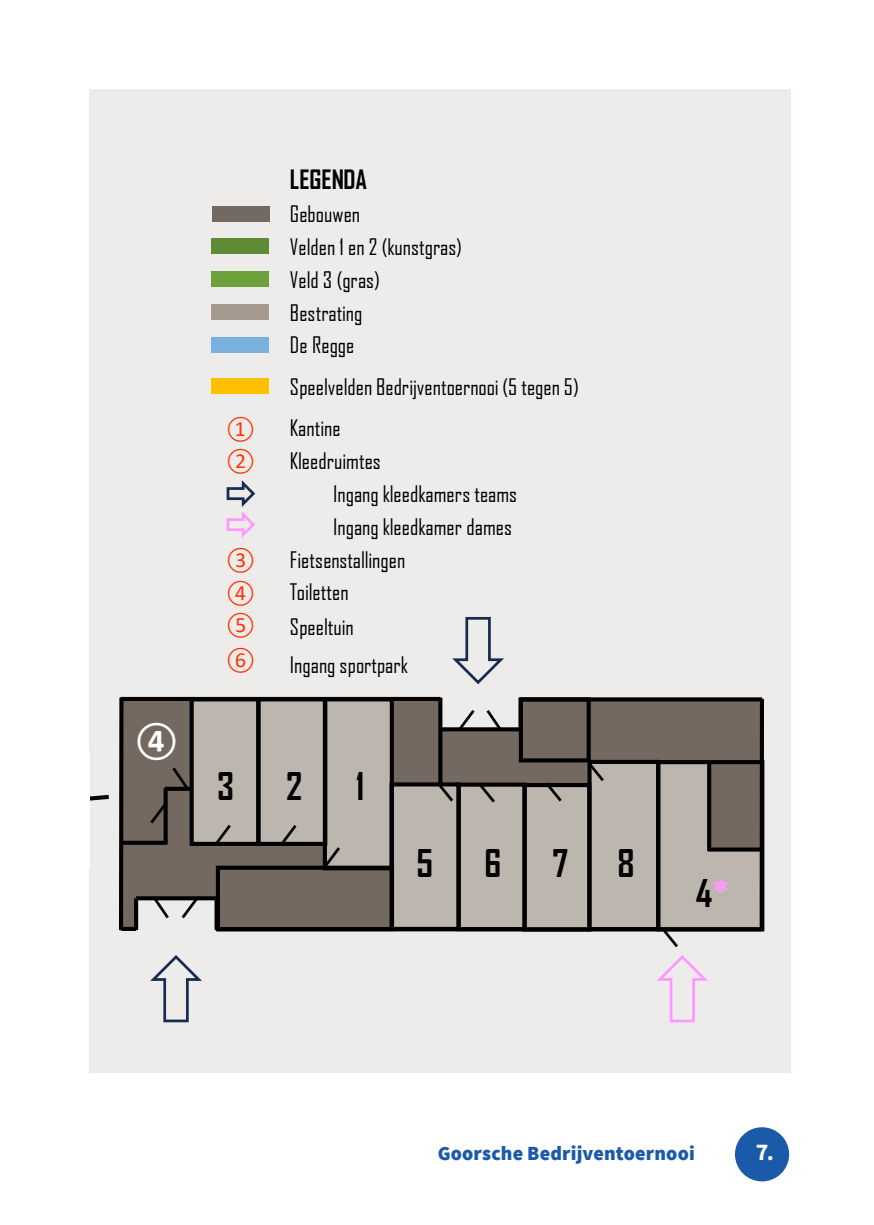
<style>
.page{position:relative;width:874px;height:1225px;background:#fff}
.page>*{position:absolute;margin:0;border:0;box-sizing:border-box;transform-origin:0 0}
.t1{font:700 36.6px "Agency FB";color:#000}
.t2{font:700 36.4px "Agency FB";color:#000}
.t3{font:700 32.8px "Calibri";color:#fff}
.t4{font:700 25.6px "Agency FB";letter-spacing:-.005em;color:#000}
.t5{font:700 24px "Source Sans Pro";color:#fff}
.t6{font:21.8px/32.8px "Agency FB";color:#000}
.t7{font:21.8px/32.8px "Calibri";color:#f30}
.t8{font:900 20px "Source Sans Pro";letter-spacing:.01em;color:#1b5aa9}
.s1{color:#f9f}
</style>
<div class="page">
<div style="left:89px;top:89px;width:701px;height:983px;background:#eeecea"></div>
<div style="left:437px;top:728px;width:323px;height:138px;background:#736960"></div>
<div style="left:520px;top:699px;width:241px;height:138px;background:#736960"></div>
<div style="left:121px;top:700px;width:318px;height:198px;background:#736960"></div>
<div style="left:121px;top:896px;width:15px;height:32px;background:#736960"></div>
<div style="left:216px;top:896px;width:176px;height:33px;background:#736960"></div>
<div style="left:701px;top:849px;width:61px;height:80px;background:#bdb6af"></div>
<div style="left:192px;top:700px;width:198px;height:143px;background:#bdb6af"></div>
<div style="left:324px;top:725px;width:67px;height:143px;background:#bdb6af"></div>
<div style="left:588px;top:762px;width:121px;height:41px;background:#bdb6af"></div>
<div style="left:392px;top:784px;width:316px;height:144px;background:#bdb6af"></div>
<hr style="left:120px;top:697px;width:320px;height:4px;background:#000">
<svg style="left:119px;top:697px;width:4px;height:233px"></svg>
<hr style="left:121px;top:927px;width:15px;height:4px;background:#000">
<hr style="left:134px;top:898px;width:4px;height:32px;background:#000">
<svg style="left:136px;top:896px;width:80px;height:4px"></svg>
<svg style="left:214px;top:898px;width:2px;height:32px"></svg>
<svg style="left:590px;top:697px;width:172px;height:4px"></svg>
<svg style="left:438px;top:697px;width:4px;height:82px"></svg>
<svg style="left:438px;top:727px;width:80px;height:4px"></svg>
<svg style="left:759px;top:699px;width:4px;height:61px"></svg>
<div style="left:189px;top:697px;width:71px;height:149px;border:4px solid #000"></div>
<div style="left:256px;top:697px;width:71px;height:149px;border:4px solid #000"></div>
<div style="left:322px;top:697px;width:71px;height:173px;border:4px solid #000"></div>
<div style="left:389px;top:782px;width:71px;height:149px;border:4px solid #000"></div>
<div style="left:456px;top:782px;width:70px;height:149px;border:4px solid #000"></div>
<div style="left:522px;top:783px;width:69px;height:148px;border:4px solid #000"></div>
<div style="left:587px;top:760px;width:73px;height:171px;border:4px solid #000"></div>
<div style="left:655px;top:760px;width:109px;height:171px;border:4px solid #000"></div>
<svg style="left:706px;top:762px;width:4px;height:85px"></svg>
<svg style="left:707px;top:847px;width:55px;height:4px"></svg>
<div style="left:120px;top:840px;width:47px;height:5px;background:#000"></div>
<div style="left:165px;top:786px;width:26px;height:5px;background:#000"></div>
<div style="left:163px;top:788px;width:5px;height:55px;background:#000"></div>
<svg style="left:150px;top:896px;width:21px;height:23px"></svg>
<svg style="left:179px;top:896px;width:21px;height:23px"></svg>
<div style="left:216px;top:865px;width:178px;height:66px;border:4px solid #000"></div>
<div style="left:518px;top:697px;width:72px;height:65px;border:4px solid #000"></div>
<svg style="left:434px;top:779px;width:22px;height:25px"></svg>
<svg style="left:475px;top:782px;width:22px;height:21px"></svg>
<svg style="left:542px;top:782px;width:22px;height:20px"></svg>
<svg style="left:584px;top:759px;width:22px;height:25px"></svg>
<svg style="left:483px;top:710px;width:21px;height:22px"></svg>
<svg style="left:455px;top:710px;width:22px;height:22px"></svg>
<svg style="left:321px;top:844px;width:21px;height:26px"></svg>
<svg style="left:277px;top:825px;width:22px;height:21px"></svg>
<svg style="left:212px;top:824px;width:21px;height:22px"></svg>
<svg style="left:150px;top:800px;width:18px;height:26px"></svg>
<svg style="left:170px;top:764px;width:21px;height:28px"></svg>
<svg style="left:150px;top:955px;width:52px;height:68px"></svg>
<svg style="left:652px;top:925px;width:56px;height:98px"></svg>
<svg style="left:452px;top:616px;width:52px;height:69px"></svg>
<div style="left:212px;top:206px;width:57px;height:15px;background:#736960"></div>
<div style="left:211px;top:238px;width:58px;height:16px;background:#5e8c34"></div>
<div style="left:211px;top:271px;width:58px;height:16px;background:#6da13c"></div>
<div style="left:211px;top:304px;width:58px;height:15px;background:#a3998f"></div>
<div style="left:211px;top:337px;width:58px;height:15px;background:#78b1de"></div>
<div style="left:211px;top:378px;width:58px;height:16px;background:#ffc000"></div>
<svg style="left:226px;top:480px;width:30px;height:58px"></svg>
<svg style="left:89px;top:792px;width:20px;height:73px"></svg>
<div style="left:734px;top:1127px;width:54px;height:54px;background:#1b5aa9;border-radius:50%"></div>
<p class="t3" style="left:135px;top:719px;width:45px">④</p>
<p class="t7" style="left:226px;top:412px;width:31px">①<br>②</p>
<p class="t7" style="left:226px;top:543px;width:31px;text-align:justify">③<br>④<br>⑤</p>
<p class="t7" style="left:226px;top:644px;width:31px">⑥</p>
<p class="t4" style="left:290px;top:163px;width:78px">LEGENDA</p>
<p class="t6" style="left:290px;top:197px;width:173px">Gebouwen<br>Velden 1 en 2 (kunstgras)<br>Veld 3 (gras)<br>Bestrating<br>De Regge</p>
<p class="t6" style="left:290px;top:365px;width:290px;line-height:41.6px">Speelvelden Bedrijventoernooi (5 tegen 5)<br>Kantine</p>
<p class="t6" style="left:290px;top:444px;width:92px">Kleedruimtes</p>
<p class="t6" style="left:333px;top:477px;width:185px">Ingang kleedkamers teams</p>
<p class="t6" style="left:333px;top:510px;width:180px">Ingang kleedkamer dames</p>
<p class="t6" style="left:290px;top:542px;width:117px">Fietsenstallingen</p>
<p class="t6" style="left:290px;top:575px;width:60px">Toiletten</p>
<p class="t6" style="left:290px;top:608px;width:119px;line-height:37.2px">Speeltuin<br>Ingang sportpark</p>
<p class="t1" style="left:217px;top:763px;width:18px">3</p>
<p class="t1" style="left:286px;top:763px;width:18px">2</p>
<p class="t1" style="left:355px;top:763px;width:10px">1</p>
<p class="t1" style="left:416px;top:840px;width:18px">5</p>
<p class="t1" style="left:484px;top:840px;width:18px">6</p>
<p class="t2" style="left:552px;top:840px;width:17px">7</p>
<p class="t1" style="left:617px;top:840px;width:19px">8</p>
<p class="t2" style="left:695px;top:871px;width:35px">4<span class="s1">*</span></p>
<p class="t8" style="left:437px;top:1139px;width:258px">Goorsche Bedrijventoernooi</p>
<p class="t5" style="left:755px;top:1135px;width:20px">7.</p>
</div>
